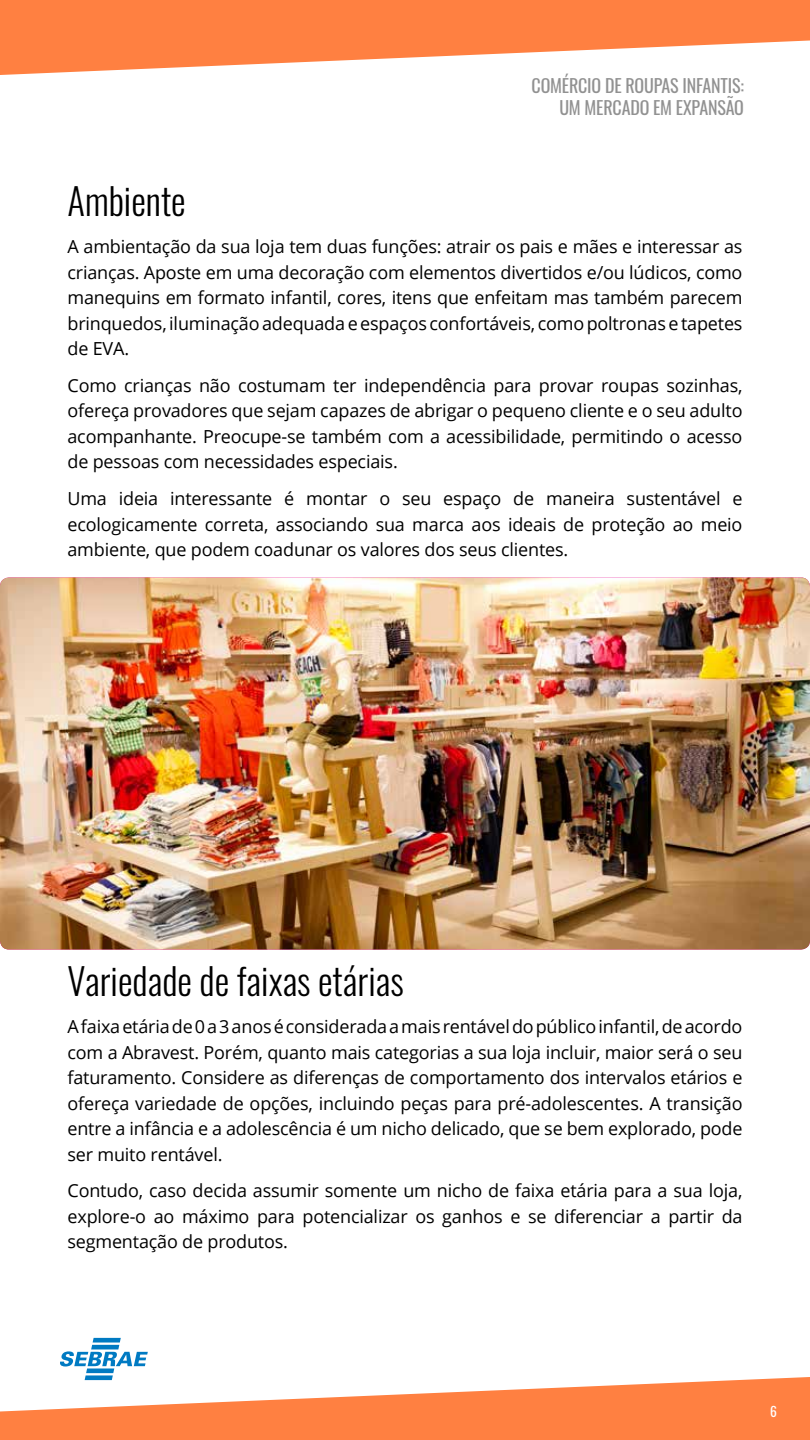
<style>
.page{position:relative;width:810px;height:1440px;background:#fff}
.page>*{position:absolute;margin:0;border:0;box-sizing:border-box;transform-origin:0 0}
.t1{font:300 36.75px "Oswald";color:#000}
.t2{font:18px/25.5px "Open Sans";letter-spacing:-.01em;color:#000;text-align:justify}
.t3{font:18px/22.5px "Oswald";letter-spacing:-.01em;color:#919191;text-align:right}
.t4{font:13.5px "Oswald";color:#fff}
</style>
<div class="page">
<img style="left:0;top:578px;width:810px;height:372px">
<svg style="left:0;top:0;width:810px;height:75px;fill:#ff8041"></svg>
<svg style="left:0;top:1377px;width:810px;height:63px;fill:#ff8041"></svg>
<svg style="left:60px;top:1338px;width:88px;height:42px"></svg>
<p class="t3" style="left:532px;top:72px;width:214px">COMÉRCIO DE ROUPAS INFANTIS:<br>UM MERCADO EM EXPANSÃO</p>
<h1 class="t1" style="left:68px;top:169px;width:120px">Ambiente</h1>
<p class="t2" style="left:68px;top:233px;width:677px">A ambientação da sua loja tem duas funções: atrair os pais e mães e interessar as crianças. Aposte em uma decoração com elementos divertidos e/ou lúdicos, como manequins em formato infantil, cores, itens que enfeitam mas também parecem brinquedos, iluminação adequada e espaços confortáveis, como poltronas e tapetes de EVA.</p>
<p class="t2" style="left:68px;top:372px;width:677px">Como crianças não costumam ter independência para provar roupas sozinhas, ofereça provadores que sejam capazes de abrigar o pequeno cliente e o seu adulto acompanhante. Preocupe-se também com a acessibilidade, permitindo o acesso de pessoas com necessidades especiais.</p>
<p class="t2" style="left:68px;top:485px;width:677px">Uma ideia interessante é montar o seu espaço de maneira sustentável e ecologicamente correta, associando sua marca aos ideais de proteção ao meio ambiente, que podem coadunar os valores dos seus clientes.</p>
<h1 class="t1" style="left:68px;top:949px;width:338px">Variedade de faixas etárias</h1>
<p class="t2" style="left:68px;top:1013px;width:677px">A faixa etária de 0 a 3 anos é considerada a mais rentável do público infantil, de acordo com a Abravest. Porém, quanto mais categorias a sua loja incluir, maior será o seu faturamento. Considere as diferenças de comportamento dos intervalos etários e ofereça variedade de opções, incluindo peças para pré-adolescentes. A transição entre a infância e a adolescência é um nicho delicado, que se bem explorado, pode ser muito rentável.</p>
<p class="t2" style="left:68px;top:1178px;width:677px">Contudo, caso decida assumir somente um nicho de faixa etária para a sua loja, explore-o ao máximo para potencializar os ganhos e se diferenciar a partir da segmentação de produtos.</p>
<p class="t4" style="left:770px;top:1399px;width:8px">6</p>
</div>
